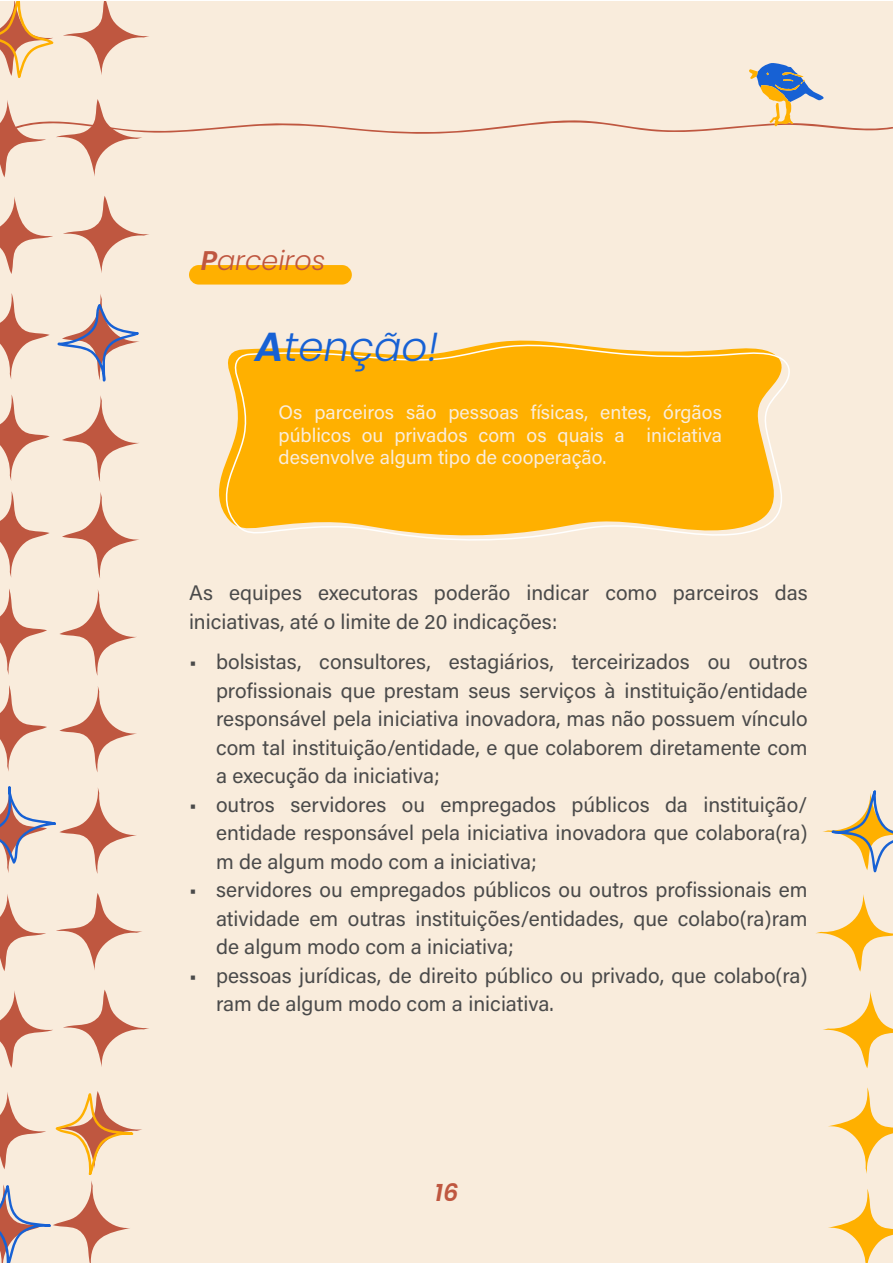
<style>
.page{position:relative;width:893px;height:1263px;background:#fff}
.page>*{position:absolute;margin:0;border:0;box-sizing:border-box;transform-origin:0 0}
.t1{font:italic 300 40.5px "Poppins";color:#1761d4}
.t2{font:italic 300 27px "Poppins";color:#bf5740}
.t3{font:italic 600 24px "Poppins";color:#bf5740}
.t4{font:21px/28.5px "Acumin Pro";color:#4a4a4a;text-align:justify}
.t5{font:19.5px/22.5px "Acumin Pro";color:#faeddb;text-align:justify}
.s1{font-weight:600}
</style>
<div class="page">
<div style="left:0;top:1px;width:893px;height:1262px;background:#f9ecdc"></div>
<svg style="left:0;top:293px;width:50px;height:86px"></svg>
<svg style="left:0;top:395px;width:50px;height:86px"></svg>
<svg style="left:62px;top:396px;width:77px;height:85px"></svg>
<svg style="left:62px;top:492px;width:77px;height:86px"></svg>
<svg style="left:0;top:491px;width:50px;height:86px"></svg>
<svg style="left:63px;top:196px;width:86px;height:77px"></svg>
<svg style="left:0;top:197px;width:53px;height:77px"></svg>
<svg style="left:57px;top:294px;width:82px;height:88px"></svg>
<svg style="left:63px;top:990px;width:86px;height:77px"></svg>
<svg style="left:0;top:991px;width:53px;height:77px"></svg>
<svg style="left:59px;top:686px;width:78px;height:86px"></svg>
<svg style="left:0;top:685px;width:47px;height:86px"></svg>
<svg style="left:0;top:589px;width:47px;height:86px"></svg>
<svg style="left:59px;top:590px;width:78px;height:86px"></svg>
<svg style="left:0;top:894px;width:46px;height:77px"></svg>
<svg style="left:56px;top:893px;width:86px;height:77px"></svg>
<svg style="left:0;top:786px;width:137px;height:88px"></svg>
<svg style="left:0;top:1091px;width:142px;height:172px"></svg>
<svg style="left:828px;top:1087px;width:65px;height:87px"></svg>
<svg style="left:816px;top:894px;width:77px;height:78px"></svg>
<svg style="left:828px;top:1189px;width:65px;height:74px"></svg>
<svg style="left:823px;top:991px;width:70px;height:77px"></svg>
<svg style="left:823px;top:790px;width:70px;height:83px"></svg>
<svg style="left:0;top:1px;width:893px;height:176px"></svg>
<div style="left:189px;top:265px;width:163px;height:20px;background:#ffb000;border-radius:10px"></div>
<svg style="left:223px;top:341px;width:567px;height:200px;background:#feb923"></svg>
<p class="t2" style="left:201px;top:245px;width:126px"><span class="s1">P</span>arceiros</p>
<h1 class="t1" style="left:255px;top:323px;width:185px"><span class="s1">A</span>tenção!</h1>
<p class="t5" style="left:279px;top:400px;width:445px">Os parceiros são pessoas físicas, entes, órgãos públicos ou privados com os quais a iniciativa desenvolve algum tipo de cooperação.</p>
<p class="t4" style="left:189px;top:578px;width:620px">As equipes executoras poderão indicar como parceiros das iniciativas, até o limite de 20 indicações:</p>
<p class="t4" style="left:216px;top:647px;width:593px;text-indent:-27px">• bolsistas, consultores, estagiários, terceirizados ou outros profissionais que prestam seus serviços à instituição/entidade responsável pela iniciativa inovadora, mas não possuem vínculo com tal instituição/entidade, e que colaborem diretamente com a execução da iniciativa;</p>
<p class="t4" style="left:216px;top:789px;width:593px;text-indent:-27px">• outros servidores ou empregados públicos da instituição/ entidade responsável pela iniciativa inovadora que colabora(ra) m de algum modo com a iniciativa;</p>
<p class="t4" style="left:216px;top:875px;width:593px;text-indent:-27px">• servidores ou empregados públicos ou outros profissionais em atividade em outras instituições/entidades, que colabo(ra)ram de algum modo com a iniciativa;</p>
<p class="t4" style="left:216px;top:960px;width:593px;text-indent:-27px">• pessoas jurídicas, de direito público ou privado, que colabo(ra) ram de algum modo com a iniciativa.</p>
<p class="t3" style="left:435px;top:1179px;width:26px">16</p>
</div>
